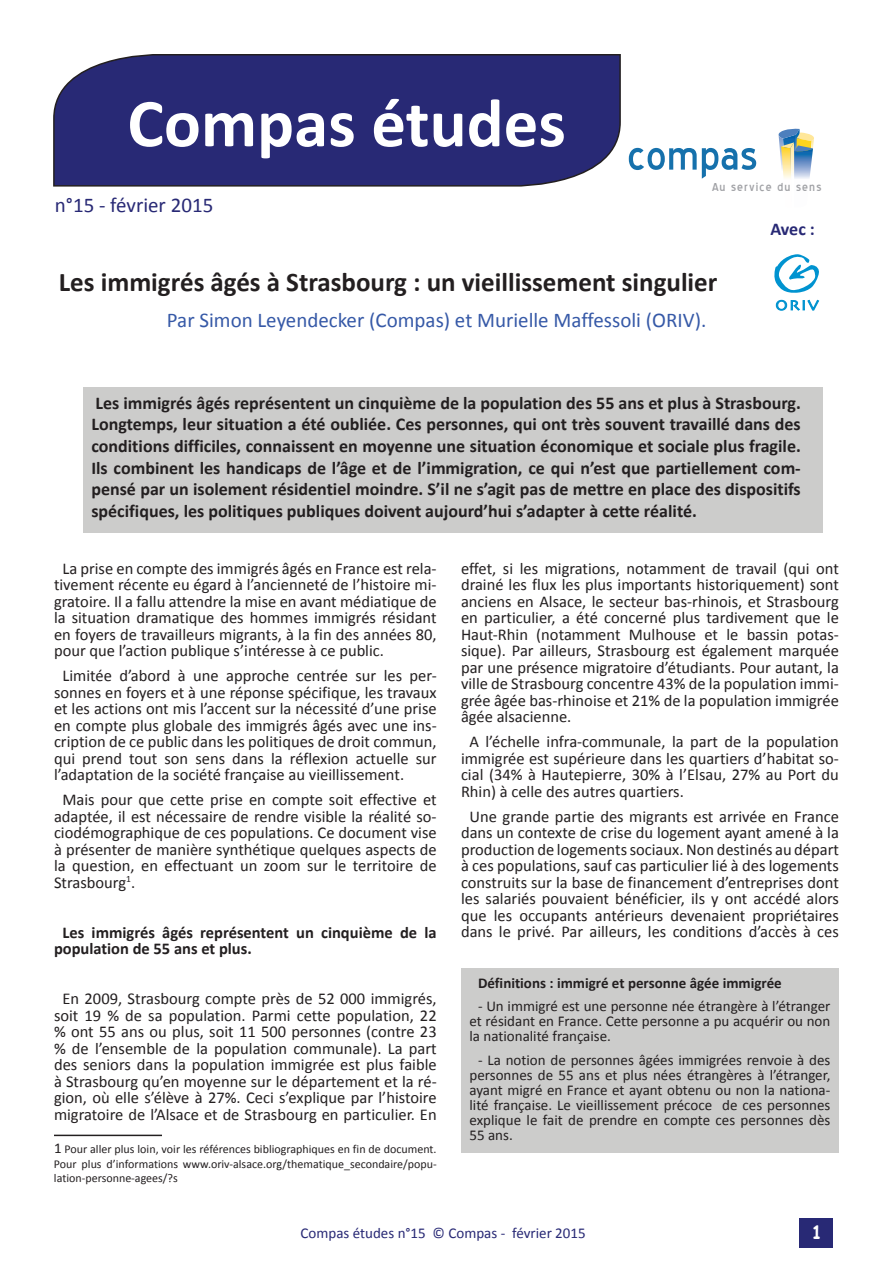
<style>
.page{position:relative;width:893px;height:1263px;background:#fff}
.page>*{position:absolute;margin:0;border:0;box-sizing:border-box;transform-origin:0 0}
.t1{font:700 69px "Calibri";color:#fff}
.t2{font:50.1px "Blue Highway";letter-spacing:.01em;color:#1671ac}
.t3{font:700 27px "Calibri";color:#231f20}
.t4{font:21px "Calibri";color:#3659a7}
.t5{font:21px "Calibri";color:#282975}
.t6{font:700 18px/21.6px "Calibri";color:#231f20;text-align:justify}
.t7{font:700 18px "Calibri";color:#282975}
.t8{font:700 18px "Comic Sans MS";color:#fff}
.t9{font:16.5px/16.5px "Calibri";color:#231f20;text-align:justify}
.t10{font:700 16.5px/16.5px "Calibri";color:#231f20}
.t11{font:15px/15px "Calibri";color:#231f20;text-align:justify}
.t12{font:700 15px "Calibri";color:#231f20}
.t13{font:15px "Calibri";color:#282975}
.t14{font:14.55px "Blue Highway";letter-spacing:.075em;color:#a0a1a5}
.t15{font:12px/14.4px "Calibri";color:#231f20;text-align:justify}
.s1{font-size:15px}
</style>
<div class="page">
<div style="left:800px;top:1218px;width:33px;height:30px;background:#282975"></div>
<svg style="left:778px;top:129px;width:36px;height:50px"></svg>
<svg style="left:53px;top:54px;width:568px;height:133px;background:#303178"></svg>
<div style="left:83px;top:387px;width:739px;height:146px;background:#cccccb"></div>
<hr style="left:54px;top:1134px;width:108px;height:2px;background:#231f20">
<div style="left:461px;top:968px;width:378px;height:184px;background:#cccccb"></div>
<svg style="left:776px;top:299px;width:43px;height:12px"></svg>
<svg style="left:774px;top:254px;width:45px;height:39px"></svg>
<h1 class="t1" style="left:127px;top:79px;width:440px">Compas études</h1>
<p class="t5" style="left:55px;top:192px;width:160px">n°15 - février 2015</p>
<h2 class="t2" style="left:627px;top:133px;width:132px">compas</h2>
<p class="t14" style="left:712px;top:180px;width:111px">Au service du sens</p>
<p class="t7" style="left:770px;top:218px;width:46px">Avec :</p>
<h3 class="t3" style="left:59px;top:265px;width:660px">Les immigrés âgés à Strasbourg : un vieillissement singulier</h3>
<p class="t4" style="left:167px;top:307px;width:541px">Par Simon Leyendecker (Compas) et Murielle Maffessoli (ORIV).</p>
<p class="t6" style="left:91px;top:392px;width:711px">Les immigrés âgés représentent un cinquième de la population des 55 ans et plus à Strasbourg.<br>Longtemps, leur situation a été oubliée. Ces personnes, qui ont très souvent travaillé dans des conditions difficiles, connaissent en moyenne une situation économique et sociale plus fragile.<br>Ils combinent les handicaps de l’âge et de l’immigration, ce qui n’est que partiellement com&shy;pensé par un isolement résidentiel moindre. S’il ne s’agit pas de mettre en place des dispositifs spécifiques, les politiques publiques doivent aujourd’hui s’adapter à cette réalité.</p>
<p class="t9" style="left:54px;top:560px;width:384px;text-indent:8px">La prise en compte des immigrés âgés en France est rela&shy;tivement récente eu égard à l’ancienneté de l’histoire mi&shy;gratoire. Il a fallu attendre la mise en avant médiatique de la situation dramatique des hommes immigrés résidant en foyers de travailleurs migrants, à la fin des années 80, pour que l’action publique s’intéresse à ce public.</p>
<p class="t9" style="left:54px;top:667px;width:384px;text-indent:8px">Limitée d’abord à une approche centrée sur les per&shy;sonnes en foyers et à une réponse spécifique, les travaux et les actions ont mis l’accent sur la nécessité d’une prise en compte plus globale des immigrés âgés avec une ins&shy;cription de ce public dans les politiques de droit commun, qui prend tout son sens dans la réflexion actuelle sur l’adaptation de la société française au vieillissement.</p>
<p class="t9" style="left:54px;top:791px;width:384px;text-indent:8px">Mais pour que cette prise en compte soit effective et adaptée, il est nécessaire de rendre visible la réalité so&shy;ciodémographique de ces populations. Ce document vise à présenter de manière synthétique quelques aspects de la question, en effectuant un zoom sur le territoire de Strasbourg<sup>1</sup>.</p>
<p class="t10" style="left:54px;top:924px;width:384px;text-indent:8px">Les immigrés âgés représentent un cinquième de la population de 55 ans et plus.</p>
<p class="t9" style="left:54px;top:990px;width:384px;text-align:center">En 2009, Strasbourg compte près de 52 000 immigrés, soit 19 % de sa population. Parmi cette population, 22 % ont 55 ans ou plus, soit 11 500 personnes (contre 23 % de l’ensemble de la population communale). La part des seniors dans la population immigrée est plus faible à Strasbourg qu’en moyenne sur le département et la ré&shy;gion, où elle s’élève à 27%. Ceci s’explique par l’histoire migratoire de l’Alsace et de Strasbourg en particulier. En</p>
<p class="t15" style="left:54px;top:1142px;width:384px"><span class="s1">1</span> Pour aller plus loin, voir les références bibliographiques en fin de document.<br>Pour plus d’informations www.oriv-alsace.org/thematique_secondaire/popu&shy;lation-personne-agees/?s</p>
<p class="t9" style="left:461px;top:560px;width:379px">effet, si les migrations, notamment de travail (qui ont drainé les flux les plus importants historiquement) sont anciens en Alsace, le secteur bas-rhinois, et Strasbourg en particulier, a été concerné plus tardivement que le Haut-Rhin (notamment Mulhouse et le bassin potas&shy;sique). Par ailleurs, Strasbourg est également marquée par une présence migratoire d’étudiants. Pour autant, la ville de Strasbourg concentre 43% de la population immi&shy;grée âgée bas-rhinoise et 21% de la population immigrée âgée alsacienne.</p>
<p class="t9" style="left:461px;top:733px;width:379px;text-indent:8px">A l’échelle infra-communale, la part de la population immigrée est supérieure dans les quartiers d’habitat so&shy;cial (34% à Hautepierre, 30% à l’Elsau, 27% au Port du Rhin) à celle des autres quartiers.</p>
<p class="t9" style="left:461px;top:808px;width:379px;text-align:center">Une grande partie des migrants est arrivée en France dans un contexte de crise du logement ayant amené à la production de logements sociaux. Non destinés au départ à ces populations, sauf cas particulier lié à des logements construits sur la base de financement d’entreprises dont les salariés pouvaient bénéficier, ils y ont accédé alors que les occupants antérieurs devenaient propriétaires dans le privé. Par ailleurs, les conditions d’accès à ces</p>
<p class="t12" style="left:478px;top:973px;width:305px">Définitions : immigré et personne âgée immigrée</p>
<p class="t11" style="left:469px;top:998px;width:362px;text-indent:9px">- Un immigré est une personne née étrangère à l’étranger et résidant en France. Cette personne a pu acquérir ou non la nationalité française.</p>
<p class="t11" style="left:469px;top:1052px;width:362px;text-indent:9px">- La notion de personnes âgées immigrées renvoie à des personnes de 55 ans et plus nées étrangères à l’étranger, ayant migré en France et ayant obtenu ou non la nationa&shy;lité française. Le vieillissement précoce de ces personnes explique le fait de prendre en compte ces personnes dès 55 ans.</p>
<p class="t13" style="left:301px;top:1223px;width:287px">Compas études n°15 © Compas - février 2015</p>
<p class="t8" style="left:811px;top:1219px;width:12px">1</p>
</div>
